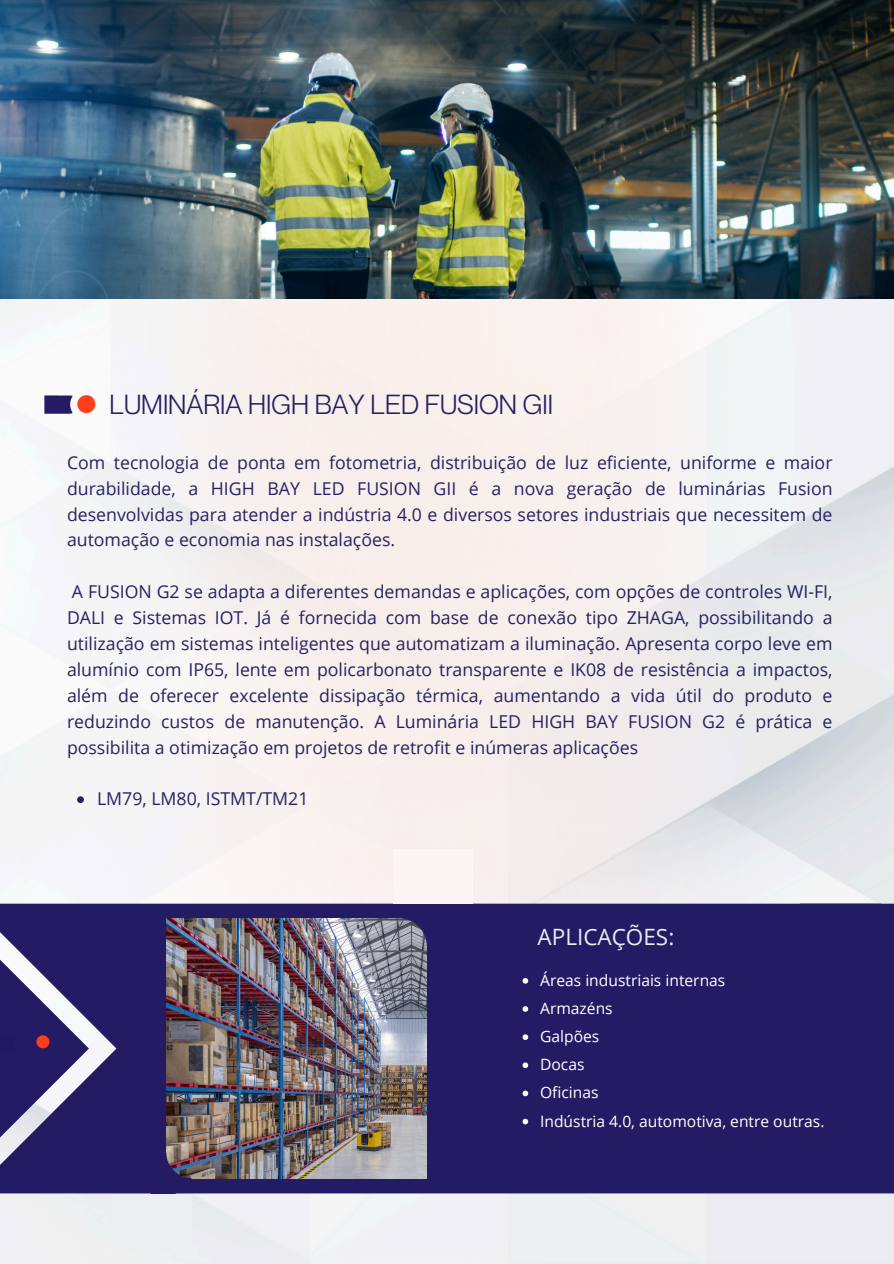
<style>
.page{position:relative;width:894px;height:1264px;background:#fff}
.page>*{position:absolute;margin:0;border:0;box-sizing:border-box;transform-origin:0 0}
.t1{font:27px "Neue Montreal";color:#262262}
.t2{font:22.5px "Open Sans";color:#e9ebf1}
.t3{font:17.7px/25.8px "Open Sans";color:#262262;text-align:justify}
.t4{font:15.6px "Open Sans";color:#fff}
</style>
<div class="page">
<img style="left:0;top:298px;width:893px;height:965px">
<div style="left:61px;top:298px;width:46px;height:605px;background:#f5f5f5"></div>
<div style="left:107px;top:298px;width:18px;height:605px;background:#f5f5f5"></div>
<div style="left:125px;top:298px;width:18px;height:605px;background:#f5f5f7"></div>
<div style="left:143px;top:298px;width:81px;height:605px;background:#f5f4f3"></div>
<div style="left:224px;top:298px;width:80px;height:605px;background:#f8f1ee"></div>
<img style="left:781px;top:298px;width:63px;height:605px">
<img style="left:304px;top:298px;width:477px;height:605px">
<img style="left:25px;top:366px;width:84px;height:74px">
<img style="left:0;top:0;width:893px;height:298px">
<div style="left:0;top:903px;width:893px;height:290px;background:#231c64"></div>
<div style="left:799px;top:903px;width:81px;height:116px;background:#231c64"></div>
<img style="left:0;top:1014px;width:59px;height:53px">
<div style="left:0;top:1016px;width:29px;height:54px;background:#231c64"></div>
<svg style="left:77px;top:796px;width:7px;height:7px"></svg>
<img style="left:166px;top:918px;width:260px;height:260px">
<svg style="left:399px;top:883px;width:62px;height:63px;background:#3c3772"></svg>
<svg style="left:135px;top:1152px;width:56px;height:61px;background:#302763"></svg>
<div style="left:393px;top:849px;width:79px;height:54px;background:#fcf5f3"></div>
<svg style="left:522px;top:978px;width:6px;height:5px"></svg>
<svg style="left:522px;top:1006px;width:6px;height:5px"></svg>
<svg style="left:522px;top:1034px;width:6px;height:5px"></svg>
<svg style="left:522px;top:1062px;width:6px;height:6px"></svg>
<svg style="left:522px;top:1090px;width:6px;height:6px"></svg>
<svg style="left:522px;top:1118px;width:6px;height:6px"></svg>
<div style="left:112px;top:1193px;width:79px;height:55px;background:#eceef0"></div>
<p class="t1" style="left:109px;top:388px;width:445px">LUMINÁRIA HIGH BAY LED FUSION GII</p>
<p class="t3" style="left:67px;top:449px;width:766px">Com tecnologia de ponta em fotometria, distribuição de luz eficiente, uniforme e maior durabilidade, a HIGH BAY LED FUSION GII é a nova geração de luminárias Fusion desenvolvidas para atender a indústria 4.0 e diversos setores industriais que necessitem de automação e economia nas instalações.</p>
<p class="t3" style="left:67px;top:578px;width:766px">A FUSION G2 se adapta a diferentes demandas e aplicações, com opções de controles WI-FI, DALI e Sistemas IOT. Já é fornecida com base de conexão tipo ZHAGA, possibilitando a utilização em sistemas inteligentes que automatizam a iluminação. Apresenta corpo leve em alumínio com IP65, lente em policarbonato transparente e IK08 de resistência a impactos, além de oferecer excelente dissipação térmica, aumentando a vida útil do produto e reduzindo custos de manutenção. A Luminária LED HIGH BAY FUSION G2 é prática e possibilita a otimização em projetos de retrofit e inúmeras aplicações</p>
<p class="t3" style="left:97px;top:785px;width:213px">LM79, LM80, ISTMT/TM21</p>
<p class="t2" style="left:537px;top:920px;width:138px">APLICAÇÕES:</p>
<p class="t4" style="left:540px;top:969px;width:187px">Áreas industriais internas</p>
<p class="t4" style="left:540px;top:997px;width:74px">Armazéns</p>
<p class="t4" style="left:540px;top:1025px;width:61px">Galpões</p>
<p class="t4" style="left:540px;top:1053px;width:46px">Docas</p>
<p class="t4" style="left:540px;top:1081px;width:60px">Oficinas</p>
<p class="t4" style="left:540px;top:1109px;width:286px">Indústria 4.0, automotiva, entre outras.</p>
</div>
